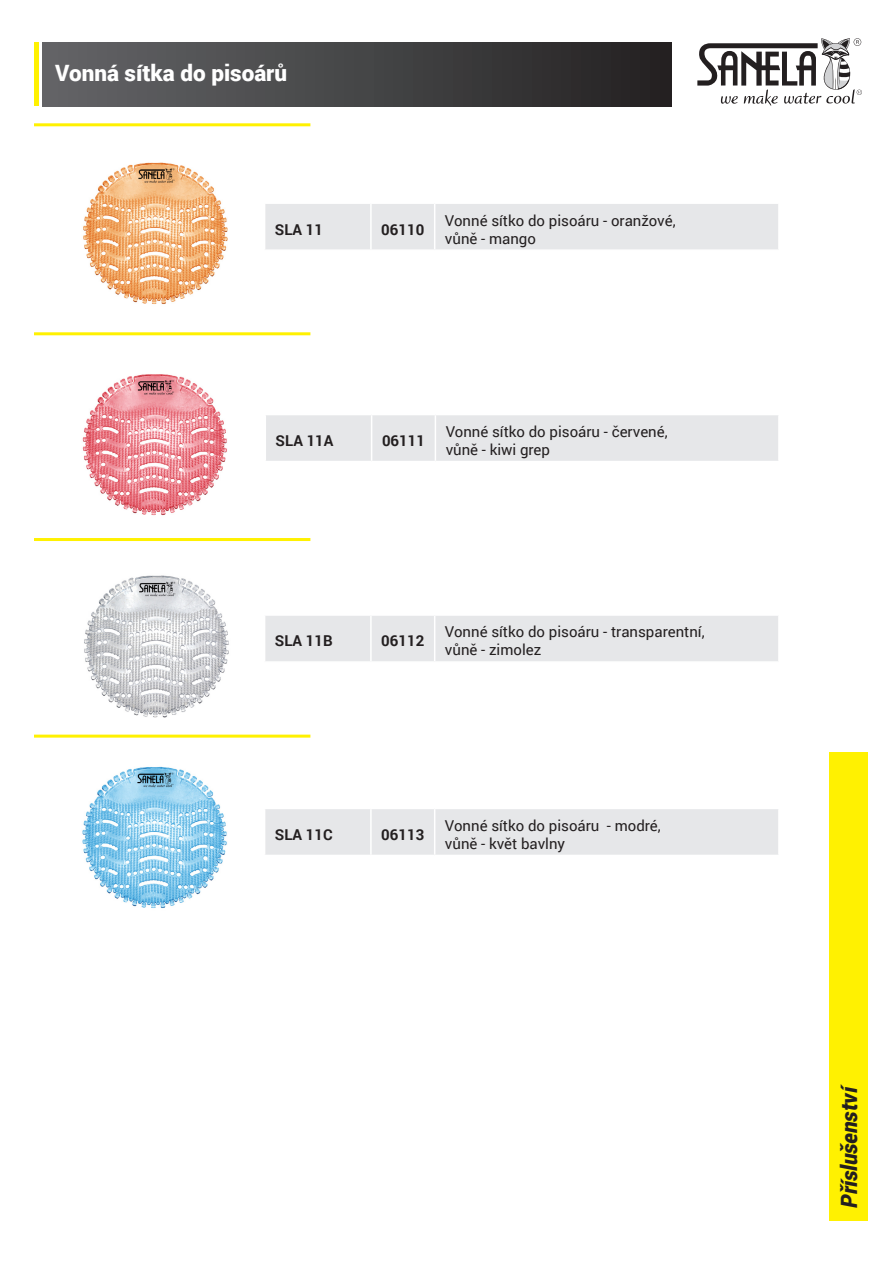
<style>
.page{position:relative;width:893px;height:1263px;background:#fff}
.page>*{position:absolute;margin:0;border:0;box-sizing:border-box;transform-origin:0 0}
.t1{font:900 22.5px "Roboto";color:#fff}
.t2{font:italic 900 22.5px "Roboto";letter-spacing:-.005em;color:#231f20;scale:.95 1}
.t3{font:15px/18px "Roboto";color:#231f20}
.t4{font:700 15px "Roboto";color:#231f20}
</style>
<div class="page">
<div style="left:265px;top:204px;width:513px;height:45px;background:#e6e7e9"></div>
<hr style="left:370px;top:204px;width:2px;height:45px;background:#fff">
<hr style="left:434px;top:204px;width:1px;height:45px;background:#fff">
<div style="left:266px;top:415px;width:512px;height:46px;background:#e6e7e9"></div>
<hr style="left:371px;top:415px;width:1px;height:46px;background:#fff">
<hr style="left:435px;top:415px;width:1px;height:46px;background:#fff">
<div style="left:265px;top:616px;width:513px;height:45px;background:#e6e7e9"></div>
<hr style="left:370px;top:616px;width:2px;height:45px;background:#fff">
<hr style="left:434px;top:616px;width:1px;height:45px;background:#fff">
<hr style="left:34px;top:538px;width:276px;height:3px;background:#fff101">
<hr style="left:34px;top:332px;width:276px;height:3px;background:#fff101">
<div style="left:43px;top:43px;width:629px;height:63px;background:linear-gradient(to right,#656669,#242223)"></div>
<svg style="left:697px;top:38px;width:165px;height:68px"></svg>
<hr style="left:34px;top:43px;width:4px;height:63px;background:#fff101">
<div style="left:829px;top:752px;width:38px;height:468px;background:#fff101"></div>
<hr style="left:34px;top:123px;width:276px;height:3px;background:#fff101">
<div style="left:265px;top:809px;width:513px;height:46px;background:#e6e7e9"></div>
<hr style="left:370px;top:809px;width:2px;height:46px;background:#fff">
<hr style="left:434px;top:809px;width:1px;height:46px;background:#fff">
<hr style="left:34px;top:735px;width:276px;height:3px;background:#fff101">
<img style="left:83px;top:162px;width:145px;height:142px">
<img style="left:82px;top:374px;width:145px;height:142px">
<img style="left:84px;top:575px;width:145px;height:143px">
<img style="left:82px;top:766px;width:145px;height:142px">
<h1 class="t1" style="left:55px;top:58px;width:233px">Vonná sítka do pisoárů</h1>
<p class="t4" style="left:275px;top:219px;width:50px">SLA 11</p>
<p class="t4" style="left:381px;top:219px;width:45px">06110</p>
<p class="t3" style="left:445px;top:211px;width:232px">Vonné sítko do pisoáru - oranžové, vůně - mango</p>
<p class="t4" style="left:276px;top:430px;width:59px">SLA 11A</p>
<p class="t4" style="left:382px;top:430px;width:45px">06111</p>
<p class="t3" style="left:446px;top:422px;width:224px">Vonné sítko do pisoáru - červené, vůně - kiwi grep</p>
<p class="t4" style="left:275px;top:630px;width:59px">SLA 11B</p>
<p class="t4" style="left:381px;top:630px;width:45px">06112</p>
<p class="t3" style="left:445px;top:622px;width:261px">Vonné sítko do pisoáru - transparentní, vůně - zimolez</p>
<p class="t4" style="left:275px;top:824px;width:59px">SLA 11C</p>
<p class="t4" style="left:381px;top:824px;width:45px">06113</p>
<p class="t3" style="left:445px;top:816px;width:217px">Vonné sítko do pisoáru - modré, vůně - květ bavlny</p>
<h1 class="t2" style="left:833px;top:1208px;width:131px;rotate:-90deg">Příslušenství</h1>
</div>
